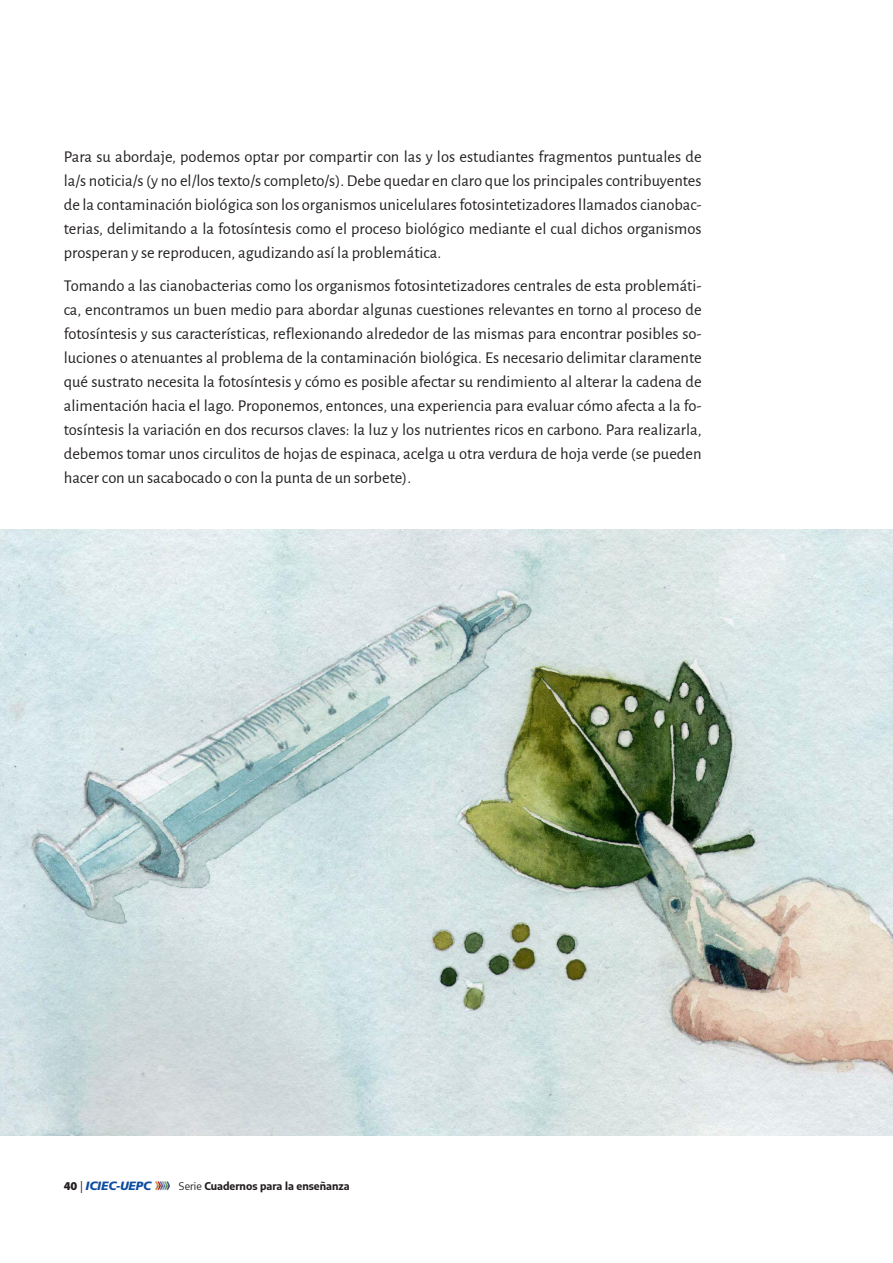
<style>
.page{position:relative;width:893px;height:1263px;background:#fff}
.page>*{position:absolute;margin:0;border:0;box-sizing:border-box;transform-origin:0 0}
.t1{font:16.5px/24px "Alegreya Sans";color:#231f20;text-align:justify}
.t2{font:italic 900 12px "Frutiger";letter-spacing:-.01em;color:#0d4da1}
.t3{font:700 10.5px "Encode Sans";color:#231f20}
.s1{font-family:"Myriad Pro";font-style:normal;color:#231f20}
.s2{font-family:"Myriad Pro";font-weight:400;font-style:normal;color:#231f20}
.s3{font-weight:400}
</style>
<div class="page">
<img style="left:156px;top:1181px;width:14px;height:10px">
<img style="left:0;top:530px;width:893px;height:606px">
<p class="t1" style="left:64px;top:144px;width:639px">Para su abordaje, podemos optar por compartir con las y los estudiantes fragmentos puntuales de la/s noticia/s (y no el/los texto/s completo/s). Debe quedar en claro que los principales contribuyentes de la contaminación biológica son los organismos unicelulares fotosintetizadores llamados cianobac&shy;terias, delimitando a la fotosíntesis como el proceso biológico mediante el cual dichos organismos prosperan y se reproducen, agudizando así la problemática.</p>
<p class="t1" style="left:64px;top:272px;width:639px">Tomando a las cianobacterias como los organismos fotosintetizadores centrales de esta problemáti&shy;ca, encontramos un buen medio para abordar algunas cuestiones relevantes en torno al proceso de fotosíntesis y sus características, reflexionando alrededor de las mismas para encontrar posibles so&shy;luciones o atenuantes al problema de la contaminación biológica. Es necesario delimitar claramente qué sustrato necesita la fotosíntesis y cómo es posible afectar su rendimiento al alterar la cadena de alimentación hacia el lago. Proponemos, entonces, una experiencia para evaluar cómo afecta a la fo&shy;tosíntesis la variación en dos recursos claves: la luz y los nutrientes ricos en carbono. Para realizarla, debemos tomar unos circulitos de hojas de espinaca, acelga u otra verdura de hoja verde (se pueden hacer con un sacabocado o con la punta de un sorbete).</p>
<p class="t2" style="left:64px;top:1178px;width:89px"><span class="s1">40</span> <span class="s2">|</span> ICIEC-UEPC</p>
<p class="t3" style="left:179px;top:1178px;width:172px"><span class="s3">Serie</span> Cuadernos para la enseñanza</p>
</div>
